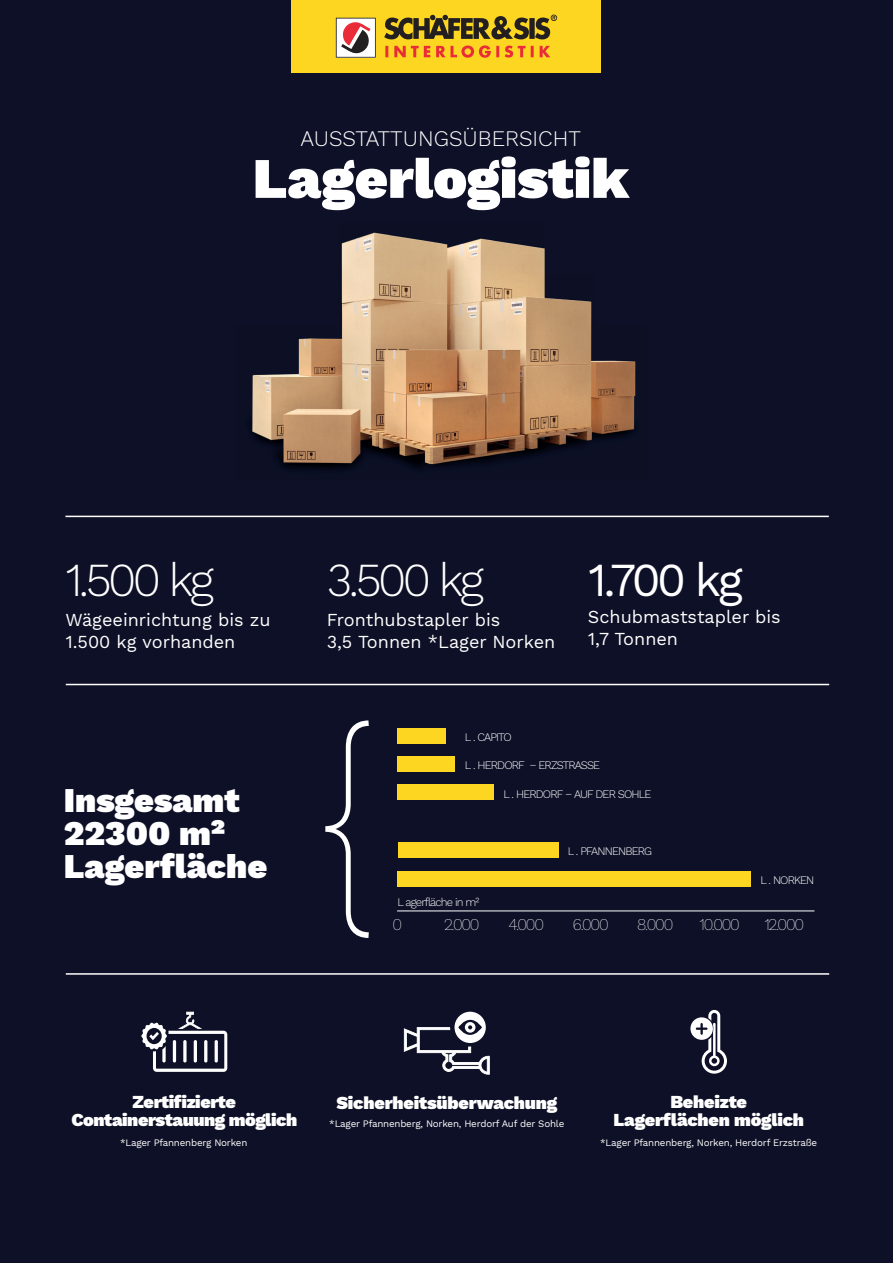
<style>
.page{position:relative;width:893px;height:1263px;background:#0d1026}
.page>*{position:absolute;margin:0;border:0;box-sizing:border-box;transform-origin:0 0}
.t1{font:900 57.3px "Work Sans";color:#fff}
.t2{font:300 46.5px "Work Sans";letter-spacing:-.075em;color:#fff}
.t3{font:46.5px "Work Sans";color:#fff}
.t4{font:900 34.2px/32.5px "Work Sans";color:#fff}
.t5{font:300 21.9px "Work Sans";color:#fff}
.t6{font:18px/21.6px "Work Sans";color:#fff}
.t7{font:900 18px/18px "Work Sans";letter-spacing:-.01em;color:#fff;text-align:center}
.t8{font:200 16.2px "Work Sans";letter-spacing:-.075em;color:#fff}
.t9{font:300 11.4px "Work Sans";letter-spacing:-.075em;color:#fff}
.t10{font:9.75px "Work Sans";letter-spacing:-.02em;color:#fff}
</style>
<div class="page">
<img style="left:184px;top:171px;width:516px;height:309px">
<hr style="left:65px;top:516px;width:764px;height:1px;background:#fff">
<hr style="left:66px;top:684px;width:763px;height:1px;background:#fff">
<hr style="left:66px;top:973px;width:763px;height:2px;background:#fff">
<hr style="left:397px;top:910px;width:417px;height:1px;background:#fff">
<div style="left:397px;top:728px;width:49px;height:16px;background:#fcd621"></div>
<div style="left:397px;top:756px;width:58px;height:16px;background:#fcd621"></div>
<div style="left:398px;top:785px;width:96px;height:15px;background:#fcd621"></div>
<div style="left:398px;top:842px;width:161px;height:16px;background:#fcd621"></div>
<div style="left:398px;top:872px;width:353px;height:15px;background:#fcd621"></div>
<svg style="left:325px;top:720px;width:44px;height:218px;background:#2b2e41"></svg>
<div style="left:292px;top:0;width:309px;height:72px;background:#fcd621"></div>
<svg style="left:336px;top:18px;width:40px;height:40px;background:#c5a3a6"></svg>
<svg style="left:384px;top:15px;width:173px;height:43px"></svg>
<svg style="left:141px;top:1012px;width:86px;height:60px"></svg>
<svg style="left:404px;top:1012px;width:86px;height:63px"></svg>
<svg style="left:690px;top:1010px;width:37px;height:64px"></svg>
<h3 class="t5" style="left:300px;top:125px;width:282px">AUSSTATTUNGSÜBERSICHT</h3>
<h1 class="t1" style="left:253px;top:146px;width:378px">Lagerlogistik</h1>
<h2 class="t2" style="left:65px;top:552px;width:150px">1.500 kg</h2>
<h3 class="t6" style="left:65px;top:610px;width:207px">Wägeeinrichtung bis zu<br>1.500 kg vorhanden</h3>
<h3 class="t4" style="left:64px;top:786px;width:205px">Insgesamt<br>22300 m²<br>Lagerfläche</h3>
<h2 class="t2" style="left:327px;top:552px;width:158px">3.500 kg</h2>
<h3 class="t6" style="left:327px;top:610px;width:230px">Fronthubstapler bis<br>3,5 Tonnen *Lager Norken</h3>
<h2 class="t3" style="left:588px;top:552px;width:157px">1.700 kg</h2>
<h3 class="t6" style="left:588px;top:607px;width:194px">Schubmaststapler bis<br>1,7 Tonnen</h3>
<p class="t9" style="left:465px;top:730px;width:49px">L . CAPITO</p>
<p class="t9" style="left:465px;top:759px;width:137px">L . HERDORF – ERZSTRASSE</p>
<p class="t9" style="left:503px;top:787px;width:149px">L . HERDORF – AUF DER SOHLE</p>
<p class="t9" style="left:398px;top:895px;width:83px">L agerfläche in m²</p>
<p class="t9" style="left:568px;top:844px;width:86px">L . PFANNENBERG</p>
<p class="t9" style="left:760px;top:873px;width:55px">L . NORKEN</p>
<h3 class="t8" style="left:392px;top:915px;width:11px">0</h3>
<h3 class="t8" style="left:444px;top:915px;width:37px">2.000</h3>
<h3 class="t8" style="left:509px;top:915px;width:37px">4.000</h3>
<h3 class="t8" style="left:573px;top:915px;width:37px">6.000</h3>
<h3 class="t8" style="left:637px;top:915px;width:38px">8.000</h3>
<h3 class="t8" style="left:700px;top:915px;width:42px">10.000</h3>
<h3 class="t8" style="left:764px;top:915px;width:41px">12.000</h3>
<h3 class="t7" style="left:71px;top:1093px;width:227px">Zertifizierte<br>Containerstauung möglich</h3>
<p class="t10" style="left:120px;top:1137px;width:129px">*Lager Pfannenberg Norken</p>
<h3 class="t7" style="left:336px;top:1095px;width:222px">Sicherheitsüberwachung</h3>
<p class="t10" style="left:329px;top:1118px;width:237px">*Lager Pfannenberg, Norken, Herdorf Auf der Sohle</p>
<h3 class="t7" style="left:613px;top:1093px;width:192px">Beheizte<br>Lagerflächen möglich</h3>
<p class="t10" style="left:600px;top:1136px;width:219px">*Lager Pfannenberg, Norken, Herdorf Erzstraße</p>
</div>
